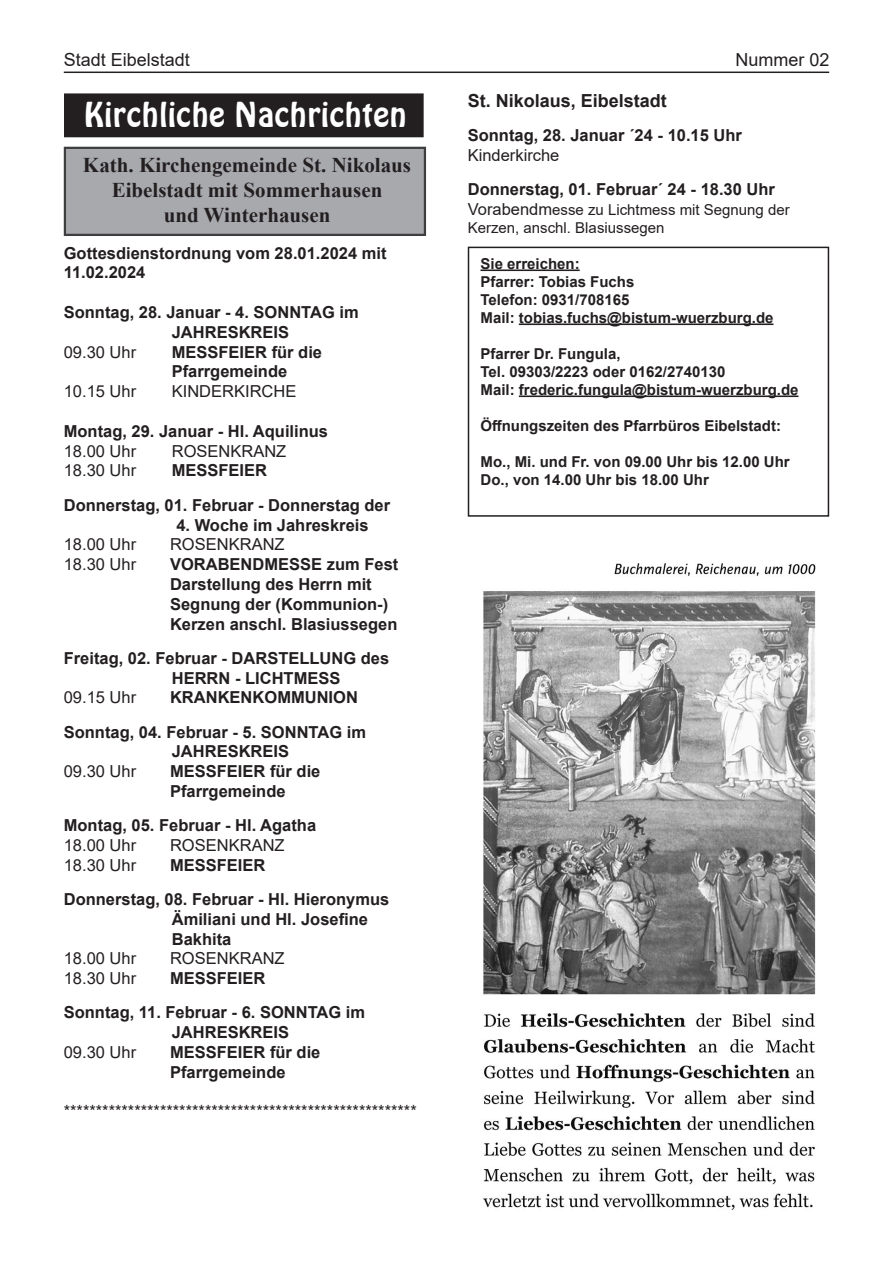
<style>
.page{position:relative;width:893px;height:1263px;background:#fff}
.page>*{position:absolute;margin:0;border:0;box-sizing:border-box;transform-origin:0 0}
.t1{font:33px "Hobo BT";color:#fff}
.t2{font:700 21px/25.2px "Times New Roman";color:#231f20;text-align:center}
.t3{font:18px "Arial";color:#231f20}
.t4{font:700 18px "Arial";color:#231f20}
.t5{font:700 16.5px/19.8px "Arial";color:#231f20}
.t6{font:16.5px "Arial";color:#231f20}
.t7{font:700 15px/18px "Arial";color:#231f20}
.t8{font:15px/18px "Arial";color:#231f20}
.s1{font-size:16.5px}
</style>
<div class="page">
<hr style="left:64px;top:72px;width:765px;height:1px;background:#231f20">
<div style="left:64px;top:147px;width:362px;height:89px;background:#a8a9ad;border:2px solid #3e3e3f"></div>
<div style="left:65px;top:94px;width:358px;height:43px;background:#231f20"></div>
<hr style="left:480px;top:269px;width:100px;height:2px;background:#231f20">
<hr style="left:519px;top:323px;width:254px;height:2px;background:#231f20">
<hr style="left:519px;top:395px;width:279px;height:2px;background:#231f20">
<img style="left:483px;top:563px;width:333px;height:647px">
<div style="left:468px;top:247px;width:361px;height:270px;border:2px solid #231f20"></div>
<p class="t3" style="left:64px;top:48px;width:128px">Stadt Eibelstadt</p>
<p class="t3" style="left:735px;top:48px;width:96px">Nummer 02</p>
<h1 class="t1" style="left:84px;top:94px;width:324px">Kirchliche Nachrichten</h1>
<p class="t2" style="left:83px;top:151px;width:330px">Kath. Kirchengemeinde St. Nikolaus<br>Eibelstadt mit Sommerhausen<br>und Winterhausen</p>
<p class="t5" style="left:64px;top:243px;width:324px">Gottesdienstordnung vom 28.01.2024 mit<br>11.02.2024</p>
<p class="t5" style="left:172px;top:303px;width:188px;text-indent:-108px">Sonntag, 28. Januar - 4. SONNTAG im<br>JAHRESKREIS</p>
<p class="t6" style="left:64px;top:340px;width:74px">09.30 Uhr</p>
<p class="t5" style="left:172px;top:342px;width:152px">MESSFEIER für die<br>Pfarrgemeinde</p>
<p class="t6" style="left:64px;top:380px;width:74px">10.15 Uhr</p>
<p class="t6" style="left:172px;top:380px;width:126px">KINDERKIRCHE</p>
<p class="t5" style="left:64px;top:421px;width:266px">Montag, 29. Januar - Hl. Aquilinus</p>
<p class="t6" style="left:64px;top:439px;width:74px">18.00 Uhr</p>
<p class="t6" style="left:172px;top:439px;width:116px">ROSENKRANZ</p>
<p class="t6" style="left:64px;top:459px;width:74px">18.30 Uhr</p>
<p class="t5" style="left:64px;top:454px;width:328px;line-height:34.2px;text-indent:108px">MESSFEIER<br>Donnerstag, 01. Februar - Donnerstag der</p>
<p class="t5" style="left:176px;top:515px;width:194px">4. Woche im Jahreskreis</p>
<p class="t6" style="left:64px;top:533px;width:74px">18.00 Uhr</p>
<p class="t6" style="left:170px;top:533px;width:116px">ROSENKRANZ</p>
<p class="t6" style="left:64px;top:553px;width:74px">18.30 Uhr</p>
<p class="t5" style="left:170px;top:555px;width:230px">VORABENDMESSE zum Fest<br>Darstellung des Herrn mit<br>Segnung der (Kommunion-)<br>Kerzen anschl. Blasiussegen</p>
<p class="t5" style="left:172px;top:648px;width:219px;text-indent:-108px">Freitag, 02. Februar - DARSTELLUNG des<br>HERRN - LICHTMESS</p>
<p class="t6" style="left:64px;top:686px;width:74px">09.15 Uhr</p>
<p class="t5" style="left:64px;top:681px;width:304px;line-height:34.2px;text-indent:106px">KRANKENKOMMUNION<br>Sonntag, 04. Februar - 5. SONNTAG im</p>
<p class="t5" style="left:172px;top:742px;width:119px">JAHRESKREIS</p>
<p class="t6" style="left:64px;top:760px;width:74px">09.30 Uhr</p>
<p class="t5" style="left:170px;top:762px;width:152px">MESSFEIER für die<br>Pfarrgemeinde</p>
<p class="t5" style="left:64px;top:816px;width:254px">Montag, 05. Februar - Hl. Agatha</p>
<p class="t6" style="left:64px;top:834px;width:74px">18.00 Uhr</p>
<p class="t6" style="left:170px;top:834px;width:116px">ROSENKRANZ</p>
<p class="t6" style="left:64px;top:853px;width:74px">18.30 Uhr</p>
<p class="t5" style="left:64px;top:848px;width:327px;line-height:34.2px;text-indent:106px">MESSFEIER<br>Donnerstag, 08. Februar - Hl. Hieronymus</p>
<p class="t5" style="left:172px;top:909px;width:198px">Ämiliani und Hl. Josefine<br>Bakhita</p>
<p class="t6" style="left:64px;top:947px;width:74px">18.00 Uhr</p>
<p class="t6" style="left:170px;top:947px;width:116px">ROSENKRANZ</p>
<p class="t6" style="left:64px;top:967px;width:74px">18.30 Uhr</p>
<p class="t5" style="left:64px;top:961px;width:303px;line-height:34.2px;text-align:center">MESSFEIER<br>Sonntag, 11. Februar - 6. SONNTAG im</p>
<p class="t5" style="left:172px;top:1023px;width:119px">JAHRESKREIS</p>
<p class="t6" style="left:64px;top:1041px;width:74px">09.30 Uhr</p>
<p class="t5" style="left:170px;top:1042px;width:152px">MESSFEIER für die<br>Pfarrgemeinde</p>
<p class="t6" style="left:64px;top:1100px;width:355px">*******************************************************</p>
<p class="t4" style="left:468px;top:88px;width:201px">St. Nikolaus, Eibelstadt</p>
<p class="t5" style="left:468px;top:125px;width:276px">Sonntag, 28. Januar ´24 - 10.15 Uhr</p>
<p class="t6" style="left:468px;top:143px;width:93px">Kinderkirche</p>
<p class="t5" style="left:468px;top:179px;width:309px">Donnerstag, 01. Februar´ 24 - 18.30 Uhr</p>
<p class="t8" style="left:468px;top:200px;width:323px"><span class="s1">Vorabendm</span>esse zu Lichtmess mit Segnung der<br>Kerzen, anschl. Blasiussegen</p>
<p class="t7" style="left:480px;top:255px;width:294px">Sie erreichen:<br>Pfarrer: Tobias Fuchs<br>Telefon: 0931/708165<br>Mail: tobias.fuchs@bistum-wuerzburg.de</p>
<p class="t7" style="left:480px;top:345px;width:320px">Pfarrer Dr. Fungula,<br>Tel. 09303/2223 oder 0162/2740130<br>Mail: frederic.fungula@bistum-wuerzburg.de</p>
<p class="t7" style="left:480px;top:417px;width:302px">Öffnungszeiten des Pfarrbüros Eibelstadt:</p>
<p class="t7" style="left:480px;top:453px;width:311px">Mo., Mi. und Fr. von 09.00 Uhr bis 12.00 Uhr<br>Do., von 14.00 Uhr bis 18.00 Uhr</p>
</div>
